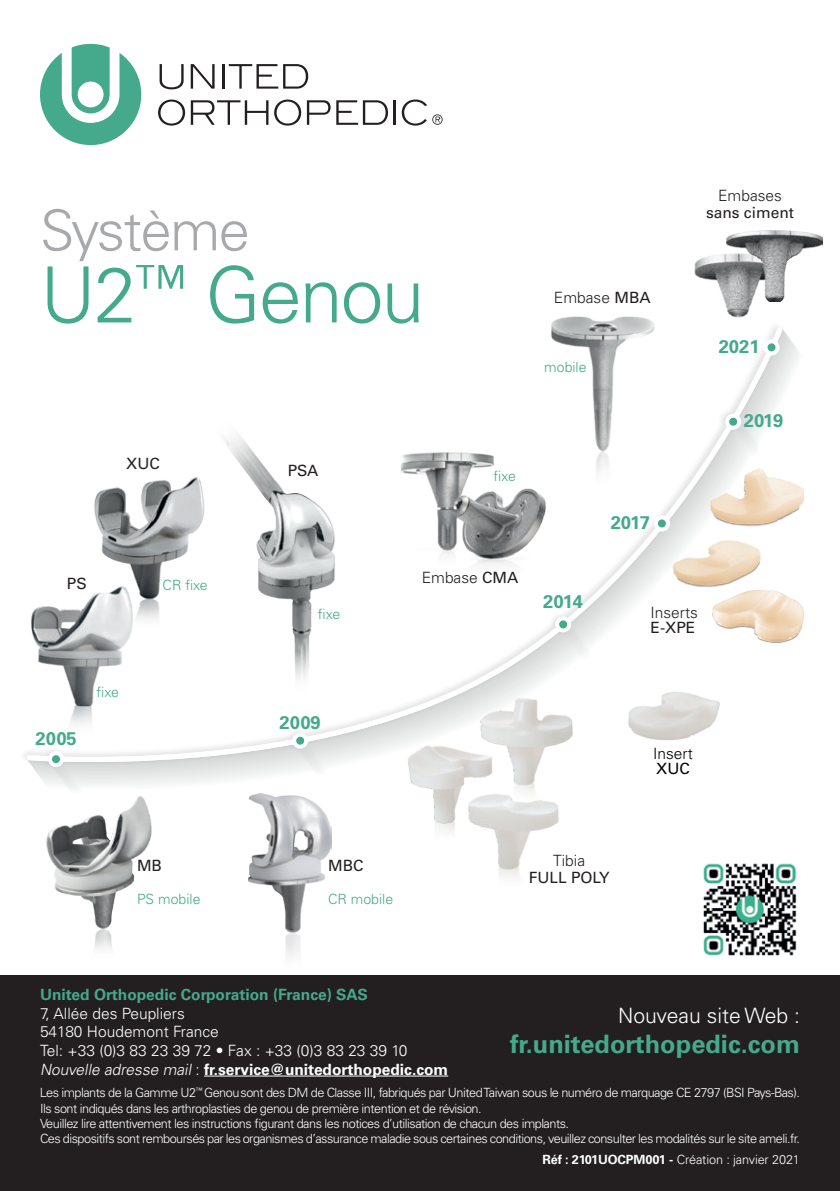
<style>
.page{position:relative;width:840px;height:1191px;background:#fff}
.page>*{position:absolute;margin:0;border:0;box-sizing:border-box;transform-origin:0 0}
.t1{font:300 77.6px "Univers LT Pro 45";letter-spacing:-.03em;color:#45a98b}
.t2{font:300 56.4px "Univers LT Pro 45";letter-spacing:-.03em;color:#a8a9ad}
.t3{font:700 25.4px "Univers LT Pro 65";color:#45a98b}
.t4{font:300 21.2px "Univers LT Pro 45";color:#fff}
.t5{font:700 18.4px "Univers LT Pro 65";color:#45a98b}
.t6{font:300 15.6px/18.6px "Univers LT Pro 45";color:#fff}
.t7{font:15.6px/17px "Univers LT Pro 55 Roman";color:#231f20;text-align:center}
.t8{font:300 15.6px/15.6px "Univers LT Pro 45";color:#231f20}
.t9{font:300 15.6px/14.8px "Univers LT Pro 45";color:#000}
.t10{font:300 14px "Univers LT Pro 45";color:#45a98b}
.t11{font:300 12.6px/15.2px "Univers LT Pro 45";letter-spacing:-.04em;color:#fff}
.t12{font:300 12.6px "Univers LT Pro 45";letter-spacing:-.01em;color:#fff}
.s1{font-family:"Univers LT Pro 55 Roman";font-weight:400}
.s2{font-family:"Univers LT Pro 45";font-weight:300}
.s3{font-family:"Univers LT Pro 65";font-weight:700;color:#45a98b}
.s4{font-style:italic}
.s5{font-family:"Univers LT Pro 65";font-weight:700}
</style>
<div class="page">
<svg style="left:26px;top:329px;width:756px;height:437px"></svg>
<svg style="left:48px;top:751px;width:16px;height:16px"></svg>
<div style="left:52px;top:755px;width:8px;height:8px;background:#45a98b;border-radius:50%"></div>
<div style="left:292px;top:732px;width:16px;height:17px;background:#fff;border-radius:50%"></div>
<div style="left:296px;top:736px;width:8px;height:9px;background:#45a98b;border-radius:50%"></div>
<div style="left:554px;top:616px;width:17px;height:16px;background:#fff;border-radius:50%"></div>
<svg style="left:558px;top:620px;width:9px;height:8px"></svg>
<div style="left:653px;top:515px;width:16px;height:17px;background:#fff;border-radius:50%"></div>
<div style="left:657px;top:519px;width:8px;height:8px;background:#45a98b;border-radius:50%"></div>
<div style="left:724px;top:413px;width:17px;height:17px;background:#fff;border-radius:50%"></div>
<svg style="left:728px;top:417px;width:9px;height:9px"></svg>
<div style="left:762px;top:339px;width:17px;height:17px;background:#fff;border-radius:50%"></div>
<div style="left:767px;top:343px;width:8px;height:8px;background:#45a98b;border-radius:50%"></div>
<div style="left:0;top:975px;width:839px;height:216px;background:#231f20"></div>
<hr style="left:204px;top:1075px;width:244px;height:1px;background:#fff">
<svg style="left:40px;top:44px;width:101px;height:101px"></svg>
<svg style="left:191px;top:64px;width:23px;height:25px"></svg>
<svg style="left:158px;top:99px;width:27px;height:27px"></svg>
<svg style="left:274px;top:99px;width:27px;height:27px"></svg>
<svg style="left:307px;top:100px;width:23px;height:25px"></svg>
<hr style="left:222px;top:64px;width:2px;height:25px;background:#231f20">
<hr style="left:393px;top:100px;width:3px;height:25px;background:#231f20">
<svg style="left:191px;top:100px;width:77px;height:25px"></svg>
<svg style="left:229px;top:64px;width:79px;height:25px"></svg>
<svg style="left:336px;top:100px;width:52px;height:25px"></svg>
<svg style="left:159px;top:64px;width:24px;height:25px"></svg>
<svg style="left:401px;top:99px;width:41px;height:27px"></svg>
<img style="left:179px;top:374px;width:171px;height:365px">
<img style="left:364px;top:436px;width:211px;height:159px">
<img style="left:93px;top:475px;width:114px;height:163px">
<img style="left:46px;top:790px;width:106px;height:159px">
<img style="left:249px;top:794px;width:82px;height:162px">
<img style="left:24px;top:580px;width:115px;height:180px">
<img style="left:544px;top:316px;width:116px;height:177px">
<img style="left:666px;top:533px;width:101px;height:60px">
<img style="left:702px;top:465px;width:102px;height:68px">
<img style="left:708px;top:586px;width:96px;height:61px">
<img style="left:475px;top:693px;width:101px;height:75px">
<img style="left:404px;top:740px;width:93px;height:93px">
<img style="left:458px;top:768px;width:101px;height:109px">
<img style="left:694px;top:254px;width:89px;height:75px">
<img style="left:726px;top:230px;width:95px;height:71px">
<img style="left:703px;top:863px;width:94px;height:93px">
<img style="left:621px;top:685px;width:103px;height:60px">
<p class="t2" style="left:40px;top:193px;width:211px">Système</p>
<p class="t1" style="left:40px;top:244px;width:386px">U2<sup>™</sup> Genou</p>
<p class="t7" style="left:126px;top:454px;width:35px">XUC</p>
<p class="t7" style="left:287px;top:461px;width:32px">PSA</p>
<p class="t10" style="left:493px;top:467px;width:24px">fixe</p>
<p class="t7" style="left:67px;top:574px;width:21px">PS</p>
<p class="t10" style="left:162px;top:575px;width:47px">CR fixe</p>
<p class="t5" style="left:36px;top:725px;width:43px">2005</p>
<p class="t10" style="left:96px;top:682px;width:24px">fixe</p>
<p class="t10" style="left:318px;top:604px;width:24px">fixe</p>
<p class="t5" style="left:279px;top:710px;width:43px">2009</p>
<p class="t8" style="left:421px;top:570px;width:98px">Embase <span class="s1">CMA</span></p>
<p class="t8" style="left:553px;top:289px;width:98px">Embase <span class="s1">MBA</span></p>
<p class="t10" style="left:544px;top:358px;width:44px">mobile</p>
<p class="t7" style="left:705px;top:186px;width:89px"><span class="s2">Embases </span>sans ciment</p>
<p class="t5" style="left:718px;top:333px;width:42px">2021</p>
<p class="t5" style="left:743px;top:408px;width:41px">2019</p>
<p class="t5" style="left:543px;top:588px;width:41px">2014</p>
<p class="t5" style="left:610px;top:509px;width:41px">2017</p>
<p class="t8" style="left:650px;top:604px;width:49px">Inserts<br><span class="s1">E-XPE</span></p>
<p class="t9" style="left:652px;top:746px;width:41px">Insert<br><span class="s1">XUC</span></p>
<p class="t7" style="left:137px;top:856px;width:26px">MB</p>
<p class="t7" style="left:328px;top:856px;width:37px">MBC</p>
<p class="t10" style="left:137px;top:889px;width:65px">PS mobile</p>
<p class="t10" style="left:328px;top:889px;width:67px">CR mobile</p>
<p class="t7" style="left:528px;top:851px;width:82px"><span class="s2">Tibia<br></span>FULL POLY</p>
<p class="t6" style="left:40px;top:984px;width:409px"><span class="s3">United Orthopedic Corporation (France) SAS<br></span>7, Allée des Peupliers<br>54180 Houdemont France<br>Tel: +33 (0)3 83 23 39 72 • Fax : +33 (0)3 83 23 39 10<br><span class="s4">Nouvelle adresse mail</span>: <span class="s5">fr.service@unitedorthopedic.com</span></p>
<p class="t4" style="left:618px;top:1001px;width:183px">Nouveau site Web :</p>
<p class="t3" style="left:509px;top:1026px;width:291px">fr.unitedorthopedic.com</p>
<p class="t11" style="left:40px;top:1085px;width:761px">Les implants de la Gamme U2<sup>™</sup> Genousont des DM de Classe III, fabriqués par United Taiwan sous le numéro de marquage CE 2797 (BSI Pays-Bas).<br>Ils sont indiqués dans les arthroplasties de genou de première intention et de révision.<br>Veuillez lire attentivement les instructions figurant dans les notices d’utilisation de chacun des implants.<br>Ces dispositifs sont remboursés par les organismes d’assurance maladie sous certaines conditions, veuillez consulter les modalités sur le site ameli.fr.</p>
<p class="t12" style="left:542px;top:1151px;width:259px"><span class="s5">Réf : 2101UOCPM001 -</span> Création : janvier 2021</p>
</div>
